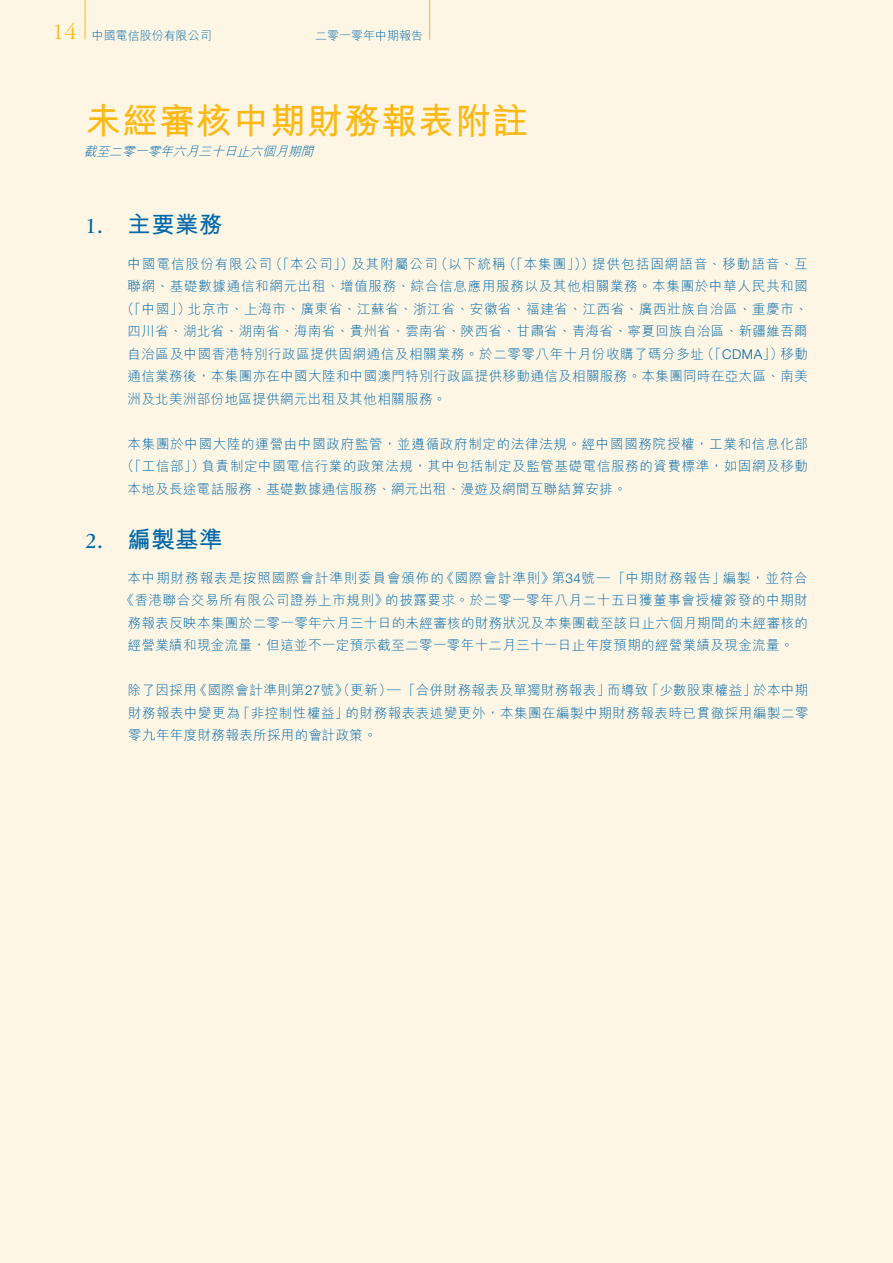
<style>
.page{position:relative;width:893px;height:1263px;background:#fef6e5}
.page>*{position:absolute;margin:0;border:0;box-sizing:border-box;transform-origin:0 0}
.t1{font:700 36px "M Hei HK";letter-spacing:.03em;color:#fcb814}
.t2{font:24px "Garamond 3 LT Std";color:#fcb814}
.t3{font:700 23.25px "M Hei HK";letter-spacing:.025em;color:#0068a9}
.t4{font:300 13.5px/22.5px "M Hei HK";letter-spacing:.045em;color:#0068a9;text-align:center}
.t5{font:300 13.5px "M Hei HK";letter-spacing:.08em;color:#0068a9}
.t6{font:italic 300 12.75px "M Hei HK";color:#0068a9}
.t7{font:300 12px "M Hei HK";color:#0068a9}
.s1{font-family:"Garamond 3 LT Std"}
.s2{font-family:"Helvetica Neue LT Std"}
</style>
<div class="page">
<hr style="left:85px;top:0;width:1px;height:40px;background:#fcb814">
<hr style="left:429px;top:0;width:1px;height:40px;background:#fcb814">
<h2 class="t2" style="left:53px;top:19px;width:25px">14</h2>
<p class="t7" style="left:92px;top:28px;width:121px">中國電信股份有限公司</p>
<p class="t7" style="left:315px;top:28px;width:109px">二零一零年中期報告</p>
<h1 class="t1" style="left:85px;top:95px;width:445px">未經審核中期財務報表附註</h1>
<p class="t6" style="left:84px;top:142px;width:236px">截至二零一零年六月三十日止六個月期間</p>
<h3 class="t3" style="left:85px;top:208px;width:139px"><span class="s1">1.</span> 主要業務</h3>
<p class="t5" style="left:128px;top:254px;width:682px">中國電信股份有限公司（「本公司」）及其附屬公司（以下統稱（「本集團」））提供包括固網語音、移動語音、互</p>
<p class="t4" style="left:128px;top:274px;width:682px">聯網、基礎數據通信和網元出租、增值服務、綜合信息應用服務以及其他相關業務。本集團於中華人民共和國</p>
<p class="t4" style="left:121px;top:297px;width:689px">（「中國」）北京市、上海市、廣東省、江蘇省、浙江省、安徽省、福建省、江西省、廣西壯族自治區、重慶市、</p>
<p class="t4" style="left:128px;top:319px;width:682px">四川省、湖北省、湖南省、海南省、貴州省、雲南省、陝西省、甘肅省、青海省、寧夏回族自治區、新疆維吾爾</p>
<p class="t4" style="left:127px;top:342px;width:682px">自治區及中國香港特別行政區提供固網通信及相關業務。於二零零八年十月份收購了碼分多址（「<span class="s2">CDMA</span>」）移動</p>
<p class="t4" style="left:128px;top:364px;width:682px">通信業務後，本集團亦在中國大陸和中國澳門特別行政區提供移動通信及相關服務。本集團同時在亞太區、南美</p>
<p class="t4" style="left:128px;top:387px;width:320px">洲及北美洲部份地區提供網元出租及其他相關服務。</p>
<p class="t4" style="left:128px;top:432px;width:682px">本集團於中國大陸的運營由中國政府監管，並遵循政府制定的法律法規。經中國國務院授權，工業和信息化部</p>
<p class="t4" style="left:121px;top:454px;width:688px">（「工信部」）負責制定中國電信行業的政策法規，其中包括制定及監管基礎電信服務的資費標準，如固網及移動</p>
<p class="t4" style="left:128px;top:477px;width:501px">本地及長途電話服務、基礎數據通信服務、網元出租、漫遊及網間互聯結算安排。</p>
<h3 class="t3" style="left:85px;top:522px;width:139px"><span class="s1">2.</span> 編製基準</h3>
<p class="t4" style="left:121px;top:566px;width:689px">本中期財務報表是按照國際會計準則委員會頒佈的《國際會計準則》第<span class="s2">34</span>號—「中期財務報告」編製，並符合《香港聯合交易所有限公司證券上市規則》的披露要求。於二零一零年八月二十五日獲董事會授權簽發的中期財務報表反映本集團於二零一零年六月三十日的未經審核的財務狀況及本集團截至該日止六個月期間的未經審核的經營業績和現金流量，但這並不一定預示截至二零一零年十二月三十一日止年度預期的經營業績及現金流量。</p>
<p class="t4" style="left:128px;top:679px;width:682px;text-align:justify">除了因採用《國際會計準則第<span class="s2">27</span>號》（更新）—「合併財務報表及單獨財務報表」而導致「少數股東權益」於本中期財務報表中變更為「非控制性權益」的財務報表表述變更外，本集團在編製中期財務報表時已貫徹採用編製二零零九年年度財務報表所採用的會計政策。</p>
</div>
